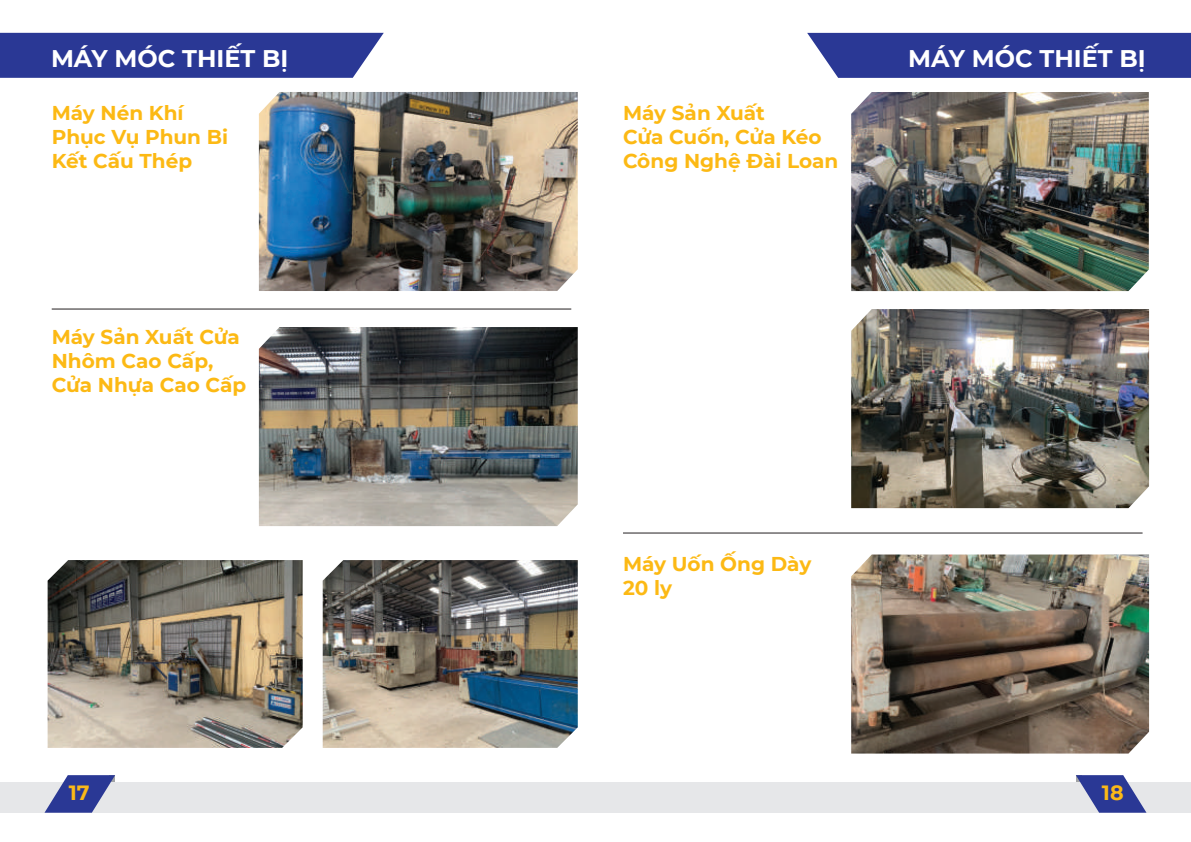
<style>
.page{position:relative;width:1191px;height:842px;background:#fff}
.page>*{position:absolute;margin:0;border:0;box-sizing:border-box;transform-origin:0 0}
.t1{font:700 24.1px "Montserrat";color:#fff}
.t2{font:700 20.6px "Montserrat";color:#fbb918}
.t3{font:700 20px/24px "Montserrat";color:#fcb914}
</style>
<div class="page">
<div style="left:0;top:33px;width:384px;height:45px;background:#2a3895"></div>
<hr style="left:52px;top:309px;width:519px;height:1px;background:#231f20">
<img style="left:48px;top:560px;width:255px;height:188px">
<img style="left:323px;top:560px;width:255px;height:188px">
<img style="left:259px;top:92px;width:319px;height:199px">
<img style="left:259px;top:327px;width:319px;height:199px">
<div style="left:0;top:782px;width:595px;height:31px;background:#e6e7e9"></div>
<svg style="left:44px;top:775px;width:71px;height:38px"></svg>
<div style="left:807px;top:33px;width:384px;height:45px;background:#2a3895"></div>
<hr style="left:623px;top:532px;width:519px;height:1px;background:#231f20">
<img style="left:851px;top:92px;width:297px;height:199px">
<img style="left:851px;top:309px;width:298px;height:199px">
<img style="left:851px;top:554px;width:298px;height:199px">
<div style="left:595px;top:782px;width:596px;height:31px;background:#e6e7e9"></div>
<svg style="left:1076px;top:775px;width:70px;height:38px"></svg>
<p class="t1" style="left:51px;top:41px;width:239px">MÁY MÓC THIẾT BỊ</p>
<p class="t3" style="left:52px;top:100px;width:178px">Máy Nén Khí<br>Phục Vụ Phun Bi<br>Kết Cấu Thép</p>
<p class="t3" style="left:52px;top:323px;width:196px">Máy Sản Xuất Cửa<br>Nhôm Cao Cấp,<br>Cửa Nhựa Cao Cấp</p>
<p class="t2" style="left:69px;top:778px;width:22px">17</p>
<p class="t3" style="left:623px;top:100px;width:217px">Máy Sản Xuất<br>Cửa Cuốn, Cửa Kéo<br>Công Nghệ Đài Loan</p>
<p class="t1" style="left:908px;top:41px;width:239px">MÁY MÓC THIẾT BỊ</p>
<p class="t3" style="left:623px;top:551px;width:190px">Máy Uốn Ống Dày<br>20 ly</p>
<p class="t2" style="left:1102px;top:778px;width:23px">18</p>
</div>
